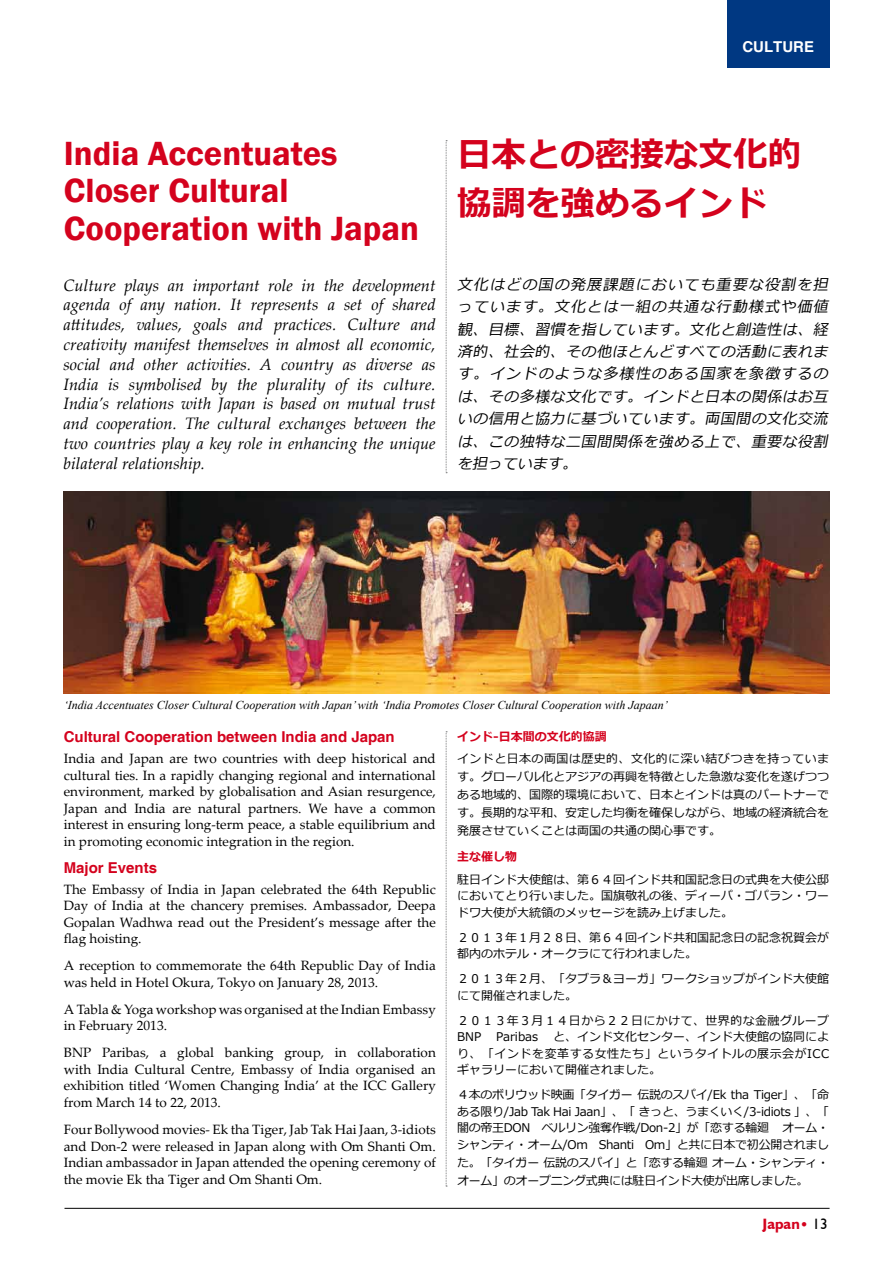
<style>
.page{position:relative;width:893px;height:1263px;background:#fff}
.page>*{position:absolute;margin:0;border:0;box-sizing:border-box;transform-origin:0 0}
.t1{font:600 34.5px/37.5px "Franklin Gothic";color:#d4021d}
.t2{font:700 34.5px/49.5px "Meiryo";color:#d4021d}
.t3{font:italic 16.5px/19.8px "Palatino Linotype";color:#000;text-align:justify}
.t4{font:italic 15px/22.4px "Meiryo";color:#000;text-align:justify}
.t5{font:700 15px "Helvetica";color:#d4021d}
.t6{font:700 15px "Humanist 521 BT";color:#d4021d}
.t7{font:700 15px "Helvetica";color:#fff}
.t8{font:13.5px/16.5px "Palatino Linotype";color:#000;text-align:justify}
.t9{font:12px/16.5px "Meiryo";color:#000;text-align:justify}
.t10{font:italic 12px "Times New Roman";color:#000}
.t11{font:12px/18px "Meiryo";letter-spacing:-.025em;color:#000}
.t12{font:700 12px "Meiryo";color:#d4021d}
.s1{font-weight:400}
.s2{font-weight:400;color:#000}
</style>
<div class="page">
<hr style="left:64px;top:1208px;width:766px;height:1px;background:#000">
<svg style="left:446px;top:140px;width:1px;height:333px"></svg>
<svg style="left:446px;top:731px;width:1px;height:456px"></svg>
<img style="left:64px;top:492px;width:765px;height:201px">
<div style="left:727px;top:0;width:102px;height:67px;background:#003882"></div>
<p class="t7" style="left:742px;top:38px;width:73px">CULTURE</p>
<h1 class="t1" style="left:64px;top:135px;width:357px">India Accentuates<br>Closer Cultural<br>Cooperation with Japan</h1>
<p class="t3" style="left:64px;top:274px;width:374px">Culture plays an important role in the development agenda of any nation. It represents a set of shared attitudes, values, goals and practices. Culture and creativity manifest themselves in almost all economic, social and other activities. A country as diverse as India is symbolised by the plurality of its culture.<br>India’s relations with Japan is based on mutual trust and cooperation. The cultural exchanges between the two countries play a key role in enhancing the unique bilateral relationship.</p>
<h1 class="t2" style="left:457px;top:131px;width:346px">日本との密接な文化的協調を強めるインド</h1>
<p class="t4" style="left:457px;top:274px;width:376px">文化はどの国の発展課題においても重要な役割を担っています。文化とは一組の共通な行動様式や価値観、目標、習慣を指しています。文化と創造性は、経済的、社会的、その他ほとんどすべての活動に表れます。インドのような多様性のある国家を象徴するのは、その多様な文化です。インドと日本の関係はお互いの信用と協力に基づいています。両国間の文化交流は、この独特な二国間関係を強める上で、重要な役割を担っています。</p>
<p class="t10" style="left:64px;top:697px;width:605px">‘India Accentuates Closer Cultural Cooperation with Japan’ with ‘India Promotes Closer Cultural Cooperation with Japaan’</p>
<p class="t5" style="left:64px;top:728px;width:332px">Cultural Cooperation between India and Japan</p>
<p class="t8" style="left:64px;top:750px;width:374px">India and Japan are two countries with deep historical and cultural ties. In a rapidly changing regional and international environment, marked by globalisation and Asian resurgence, Japan and India are natural partners. We have a common interest in ensuring long-term peace, a stable equilibrium and in promoting economic integration in the region.</p>
<p class="t5" style="left:64px;top:858px;width:95px">Major Events</p>
<p class="t8" style="left:64px;top:880px;width:374px">The Embassy of India in Japan celebrated the 64th Republic Day of India at the chancery premises. Ambassador, Deepa Gopalan Wadhwa read out the President’s message after the flag hoisting.</p>
<p class="t8" style="left:64px;top:957px;width:374px">A reception to commemorate the 64th Republic Day of India was held in Hotel Okura, Tokyo on January 28, 2013.</p>
<p class="t8" style="left:64px;top:1000px;width:374px">A Tabla &amp; Yoga workshop was organised at the Indian Embassy in February 2013.</p>
<p class="t8" style="left:64px;top:1044px;width:374px">BNP Paribas, a global banking group, in collaboration with India Cultural Centre, Embassy of India organised an exhibition titled ‘Women Changing India’ at the ICC Gallery from March 14 to 22, 2013.</p>
<p class="t8" style="left:64px;top:1121px;width:374px">Four Bollywood movies- Ek tha Tiger, Jab Tak Hai Jaan, 3-idiots and Don-2 were released in Japan along with Om Shanti Om.<br>Indian ambassador in Japan attended the opening ceremony of the movie Ek tha Tiger and Om Shanti Om.</p>
<p class="t12" style="left:457px;top:728px;width:151px">インド‐日本間の文化的協調</p>
<p class="t9" style="left:457px;top:750px;width:374px;line-height:18px">インドと日本の両国は歴史的、文化的に深い結びつきを持っています。グローバル化とアジアの再興を特徴とした急激な変化を遂げつつある地域的、国際的環境において、日本とインドは真のパートナーです。長期的な平和、安定した均衡を確保しながら、地域の経済統合を発展させていくことは両国の共通の関心事です。</p>
<p class="t12" style="left:457px;top:849px;width:61px">主な催し物</p>
<p class="t9" style="left:457px;top:872px;width:373px">駐日インド大使館は、第６４回インド共和国記念日の式典を大使公邸においてとり行いました。国旗敬礼の後、ディーパ・ゴパラン・ワードワ大使が大統領のメッセージを読み上げました。</p>
<p class="t9" style="left:457px;top:930px;width:373px">２０１３年１月２８日、第６４回インド共和国記念日の記念祝賀会が都内のホテル・オークラにて行われました。</p>
<p class="t9" style="left:457px;top:971px;width:373px">２０１３年２月、「タブラ＆ヨーガ」ワークショップがインド大使館にて開催されました。</p>
<p class="t9" style="left:457px;top:1013px;width:374px">２０１３年３月１４日から２２日にかけて、世界的な金融グループBNP Paribas と、インド文化センター、インド大使館の協同により、「インドを変革する女性たち」というタイトルの展示会がICCギャラリーにおいて開催されました。</p>
<p class="t9" style="left:457px;top:1087px;width:374px">４本のボリウッド映画「タイガー 伝説のスパイ/Ek tha Tiger」、「命ある限り/Jab Tak Hai Jaan」、「 きっと、うまくいく/3-idiots 」、「闇の帝王DON　ベルリン強奪作戦/Don-2」が「恋する輪廻 オーム・シャンティ・オーム/Om Shanti Om」と共に日本で初公開されまし</p>
<p class="t11" style="left:457px;top:1154px;width:374px">た。「タイガー 伝説のスパイ」と「恋する輪廻 オーム・シャンティ・オーム」のオープニング式典には駐日インド大使が出席しました。</p>
<p class="t6" style="left:762px;top:1214px;width:67px">Japan<span class="s1">•</span> <span class="s2">13</span></p>
</div>
